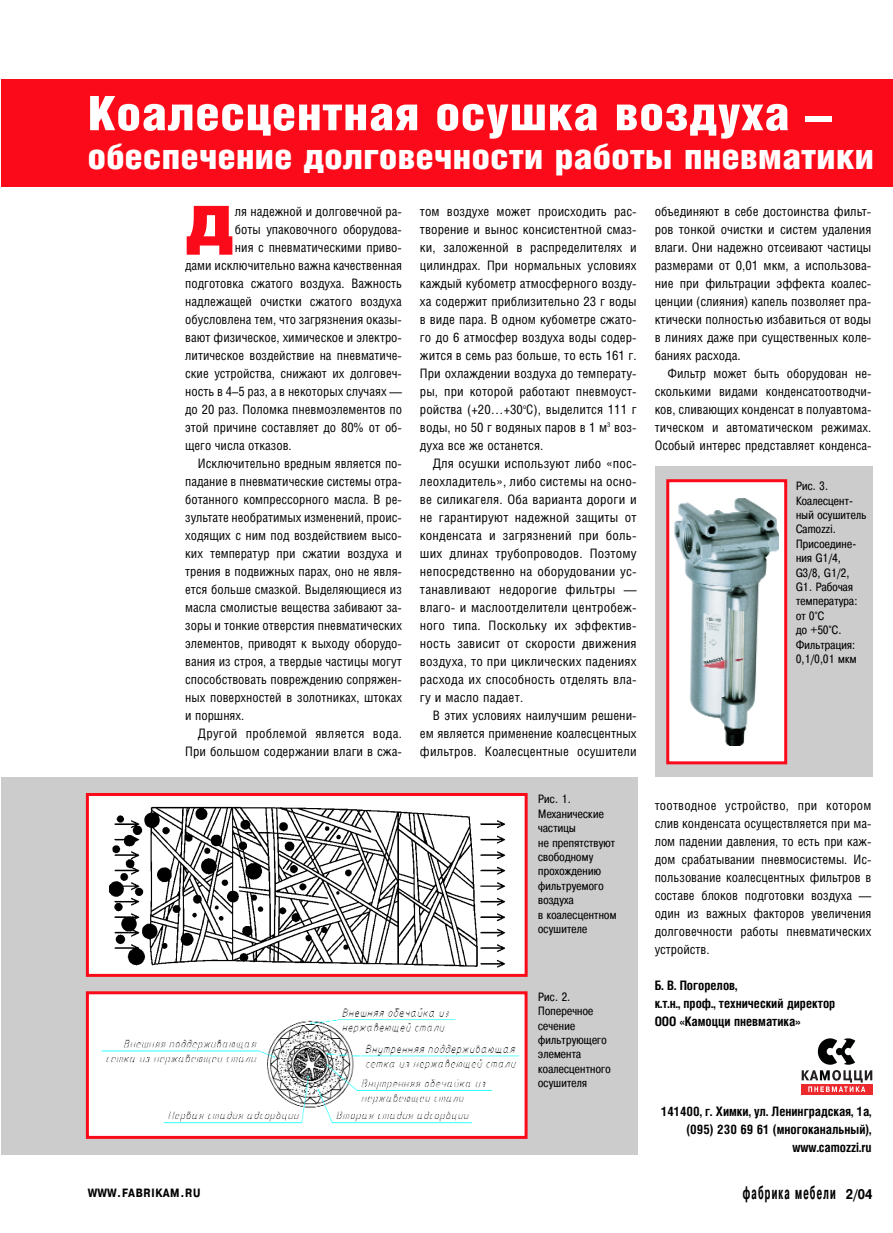
<style>
.page{position:relative;width:893px;height:1233px;background:#fff}
.page>*{position:absolute;margin:0;border:0;box-sizing:border-box;transform-origin:0 0}
.t1{font:900 55.05px "Helios";color:#fb0a19;scale:1.05 1}
.t2{font:900 47.7px "Helios Cond";color:#fff;scale:1.11 1}
.t3{font:900 35.4px "Helios Cond";letter-spacing:-.005em;color:#fff;scale:1.11 1}
.t4{font:700 18px "Pragmatica Cond C";letter-spacing:.115em;color:#000;scale:.6 1}
.t5{font:13.05px/18px "Helios Cond";color:#000;text-align:justify}
.t6{font:700 13.05px/18px "Helios Cond";color:#000}
.t7{font:13.05px "Helios Cond";letter-spacing:.02em;color:#000}
.t8{font:12px/14.4px "Pragmatica Cond C";letter-spacing:.02em;color:#000}
.t9{font:700 12px "Pragmatica Cond C";letter-spacing:.065em;color:#000}
.s1{font-size:13.95px}
</style>
<div class="page">
<div style="left:1px;top:79px;width:891px;height:108px;background:#fb0a19"></div>
<div style="left:801px;top:1084px;width:71px;height:10px;background:#ec2a2d"></div>
<svg style="left:801px;top:1038px;width:71px;height:54px"></svg>
<div style="left:1px;top:777px;width:636px;height:377px;background:#ccc"></div>
<div style="left:655px;top:466px;width:217px;height:311px;background:#ccc"></div>
<div style="left:87px;top:794px;width:439px;height:181px;background:#fff"></div>
<img style="left:109px;top:806px;width:397px;height:162px">
<div style="left:86px;top:793px;width:441px;height:184px;border:3px solid #fb0a19"></div>
<div style="left:667px;top:481px;width:118px;height:282px;background:#fff"></div>
<img style="left:674px;top:498px;width:104px;height:247px">
<div style="left:666px;top:479px;width:121px;height:285px;border:3px solid #fb0a19"></div>
<img style="left:97px;top:995px;width:424px;height:140px">
<div style="left:86px;top:991px;width:441px;height:148px;border:3px solid #fb0a19"></div>
<h2 class="t2" style="left:87px;top:96px;width:672px">Коалесцентная осушка воздуха –</h2>
<h3 class="t3" style="left:87px;top:144px;width:710px">обеспечение долговечности работы пневматики</h3>
<h1 class="t1" style="left:185px;top:206px;width:48px">Д</h1>
<p class="t5" style="left:235px;top:204px;width:168px">ля надежной и долговечной ра-</p>
<p class="t5" style="left:235px;top:222px;width:168px">боты упаковочного оборудова-</p>
<p class="t5" style="left:235px;top:240px;width:168px">ния с пневматическими приво-</p>
<p class="t5" style="left:185px;top:258px;width:218px">дами исключительно важна качественная</p>
<p class="t5" style="left:185px;top:276px;width:218px">подготовка сжатого воздуха. Важность</p>
<p class="t5" style="left:185px;top:294px;width:218px">надлежащей очистки сжатого воздуха</p>
<p class="t5" style="left:185px;top:312px;width:218px">обусловлена тем, что загрязнения оказы-</p>
<p class="t5" style="left:185px;top:330px;width:218px">вают физическое, химическое и электро-</p>
<p class="t5" style="left:185px;top:348px;width:218px">литическое воздействие на пневматиче-</p>
<p class="t5" style="left:185px;top:366px;width:218px">ские устройства, снижают их долговеч-</p>
<p class="t5" style="left:185px;top:384px;width:218px">ность в 4–5 раз, а в некоторых случаях —</p>
<p class="t5" style="left:185px;top:402px;width:218px">до 20 раз. Поломка пневмоэлементов по</p>
<p class="t5" style="left:185px;top:420px;width:218px">этой причине составляет до 80% от об-</p>
<p class="t5" style="left:185px;top:438px;width:108px">щего числа отказов.</p>
<p class="t5" style="left:198px;top:456px;width:205px">Исключительно вредным является по-</p>
<p class="t5" style="left:185px;top:474px;width:218px">падание в пневматические системы отра-</p>
<p class="t5" style="left:185px;top:492px;width:218px">ботанного компрессорного масла. В ре-</p>
<p class="t5" style="left:185px;top:510px;width:218px">зультате необратимых изменений, проис-</p>
<p class="t5" style="left:185px;top:528px;width:218px">ходящих с ним под воздействием высо-</p>
<p class="t5" style="left:185px;top:546px;width:218px">ких температур при сжатии воздуха и</p>
<p class="t5" style="left:185px;top:564px;width:218px">трения в подвижных парах, оно не явля-</p>
<p class="t5" style="left:185px;top:582px;width:218px">ется больше смазкой. Выделяющиеся из</p>
<p class="t5" style="left:185px;top:600px;width:218px">масла смолистые вещества забивают за-</p>
<p class="t5" style="left:185px;top:618px;width:218px">зоры и тонкие отверстия пневматических</p>
<p class="t5" style="left:185px;top:636px;width:218px">элементов, приводят к выходу оборудо-</p>
<p class="t5" style="left:185px;top:654px;width:218px">вания из строя, а твердые частицы могут</p>
<p class="t5" style="left:185px;top:672px;width:218px">способствовать повреждению сопряжен-</p>
<p class="t5" style="left:185px;top:690px;width:218px">ных поверхностей в золотниках, штоках</p>
<p class="t5" style="left:185px;top:708px;width:60px">и поршнях.</p>
<p class="t7" style="left:198px;top:729px;width:205px">Другой проблемой является вода.</p>
<p class="t5" style="left:185px;top:744px;width:218px">При большом содержании влаги в сжа-</p>
<p class="t5" style="left:420px;top:204px;width:218px">том воздухе может происходить рас&shy;творение и вынос консистентной смаз&shy;ки, заложенной в распределителях и цилиндрах. При нормальных условиях каждый кубометр атмосферного возду&shy;ха содержит приблизительно 23 г воды в виде пара. В одном кубометре сжато&shy;го до 6 атмосфер воздуха воды содер&shy;жится в семь раз больше, то есть 161 г.<br>При охлаждении воздуха до температу&shy;ры, при которой работают пневмоуст&shy;ройства (+20…+30<sup>o</sup>C), выделится 111 г воды, но 50 г водяных паров в 1 м<sup>3</sup> воз&shy;духа все же останется.</p>
<p class="t5" style="left:420px;top:456px;width:218px;text-indent:13px">Для осушки используют либо «пос&shy;леохладитель», либо системы на осно&shy;ве силикагеля. Оба варианта дороги и не гарантируют надежной защиты от конденсата и загрязнений при боль&shy;ших длинах трубопроводов. Поэтому непосредственно на оборудовании ус&shy;танавливают недорогие фильтры — влаго- и маслоотделители центробеж&shy;ного типа. Поскольку их эффектив&shy;ность зависит от скорости движения воздуха, то при циклических падениях расхода их способность отделять вла&shy;гу и масло падает.</p>
<p class="t5" style="left:420px;top:708px;width:218px;text-indent:13px">В этих условиях наилучшим решени&shy;ем является применение коалесцентных фильтров. Коалесцентные осушители</p>
<p class="t8" style="left:538px;top:793px;width:80px">Рис. 1.<br>Механические частицы<br>не препятствуют свободному прохождению фильтруемого воздуха<br>в коалесцентном осушителе</p>
<p class="t8" style="left:538px;top:990px;width:74px">Рис. 2.<br>Поперечное сечение фильтрующего элемента коалесцентного осушителя</p>
<p class="t5" style="left:654px;top:204px;width:218px">объединяют в себе достоинства фильт&shy;ров тонкой очистки и систем удаления влаги. Они надежно отсеивают частицы размерами от 0,01 мкм, а использова&shy;ние при фильтрации эффекта коалес&shy;ценции (слияния) капель позволяет пра&shy;ктически полностью избавиться от воды в линиях даже при существенных коле&shy;баниях расхода.</p>
<p class="t5" style="left:654px;top:366px;width:218px;text-indent:13px">Фильтр может быть оборудован не&shy;сколькими видами конденсатоотводчи&shy;ков, сливающих конденсат в полуавтома&shy;тическом и автоматическом режимах.<br>Особый интерес представляет конденса-</p>
<p class="t8" style="left:796px;top:480px;width:72px">Рис. 3.<br>Коалесцент&shy;ный осушитель<br>Camozzi.<br>Присоедине&shy;ния G1/4,<br>G3/8, G1/2,<br>G1. Рабочая температура: от 0°С<br>до +50°С.<br>Фильтрация:<br>0,1/0,01 мкм</p>
<p class="t5" style="left:654px;top:798px;width:218px">тоотводное устройство, при котором слив конденсата осуществляется при ма&shy;лом падении давления, то есть при каж&shy;дом срабатывании пневмосистемы. Ис&shy;пользование коалесцентных фильтров в составе блоков подготовки воздуха — один из важных факторов увеличения долговечности работы пневматических устройств.</p>
<p class="t6" style="left:654px;top:978px;width:182px">Б. В. Погорелов,<br>к.т.н., проф., технический директор<br>ООО «Камоцци пневматика»</p>
<p class="t6" style="left:661px;top:1104px;width:212px;text-align:right">141400, г. Химки, ул. Ленинградская, 1а, (095) 230 69 61 (многоканальный), www.camozzi.ru</p>
<p class="t9" style="left:88px;top:1188px;width:114px">WWW.FABRIKAM.RU</p>
<h3 class="t4" style="left:742px;top:1186px;width:217px">фабрика мебели <span class="s1">2/04</span></h3>
</div>
